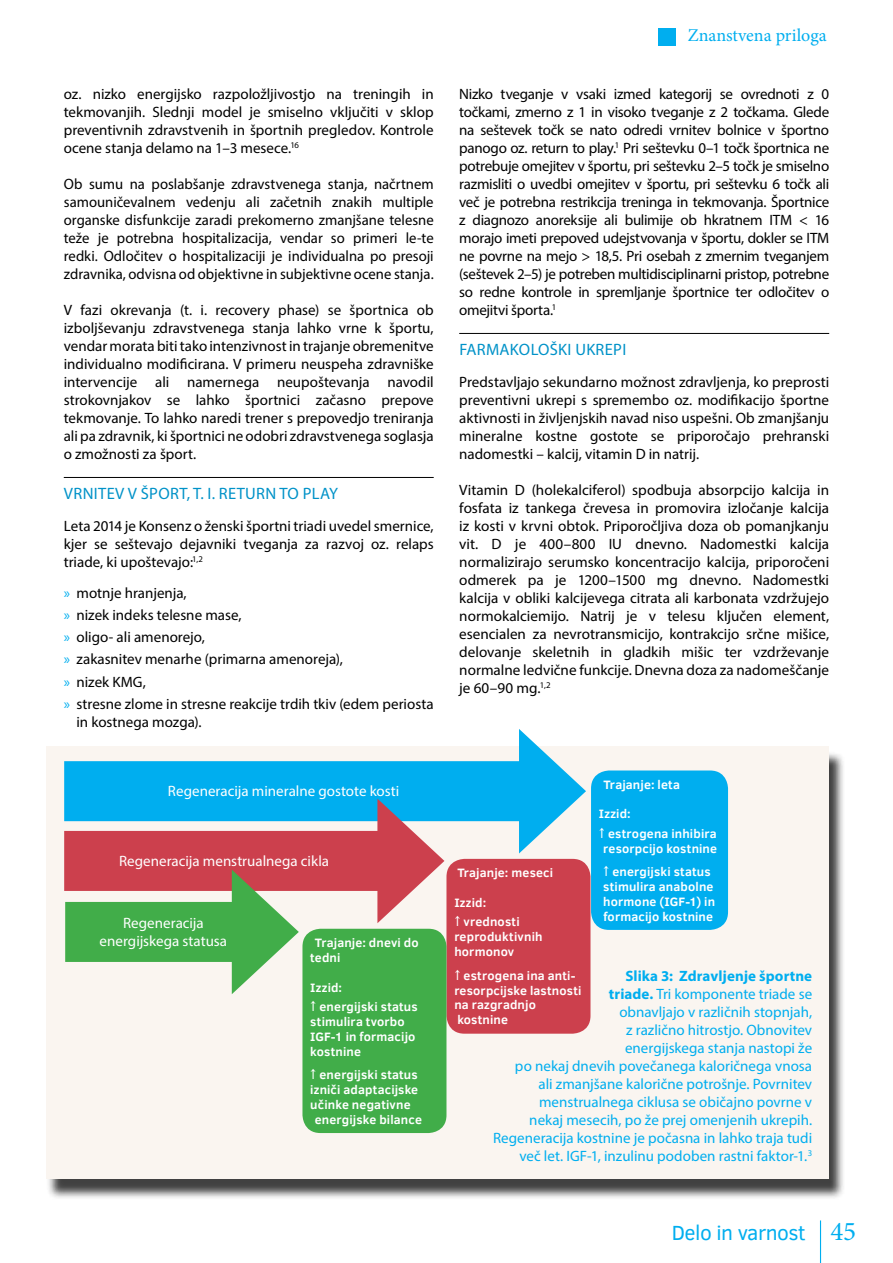
<style>
.page{position:relative;width:893px;height:1263px;background:#fff}
.page>*{position:absolute;margin:0;border:0;box-sizing:border-box;transform-origin:0 0}
.t1{font:21px "Clear Sans";letter-spacing:-.025em;color:#00aeef}
.t2{font:18px "Minion Pro";color:#00aeef}
.t3{font:16.5px "Myriad Pro";letter-spacing:.02em;color:#0092c8}
.t4{font:15px/18px "Myriad Pro";color:#000;text-align:justify}
.t5{font:15px/18px "Myriad Pro";color:#00aeef;text-align:right}
.t6{font:15px/18px "Myriad Pro";color:#fff;text-align:center}
.t7{font:700 12.45px/15px "Clear Sans";letter-spacing:.015em;color:#fff}
.s1{color:#00aeef}
.s2{font-weight:700}
.s3{font-family:"Minion Pro";font-size:27px}
</style>
<div class="page">
<hr style="left:820px;top:1220px;width:1px;height:43px;background:#00aeef">
<div style="left:46px;top:751px;width:799px;height:449px;background:#000;opacity:.75"></div>
<div style="left:47px;top:747px;width:782px;height:432px;background:#faf5f0"></div>
<div style="left:658px;top:29px;width:17px;height:17px;background:#00aeef"></div>
<hr style="left:64px;top:477px;width:370px;height:1px;background:#000">
<hr style="left:459px;top:333px;width:370px;height:1px;background:#000">
<div style="left:64px;top:761px;width:473px;height:60px;background:#00aeef"></div>
<svg style="left:519px;top:729px;width:67px;height:124px"></svg>
<div style="left:64px;top:831px;width:332px;height:60px;background:#cc404d"></div>
<svg style="left:377px;top:799px;width:67px;height:124px"></svg>
<div style="left:65px;top:902px;width:185px;height:60px;background:#41ad49"></div>
<svg style="left:232px;top:870px;width:67px;height:124px"></svg>
<div style="left:591px;top:770px;width:137px;height:160px;background:#00aeef;border-radius:18px"></div>
<div style="left:446px;top:859px;width:144px;height:175px;background:#cc404d;border-radius:18px"></div>
<div style="left:302px;top:929px;width:144px;height:204px;background:#41ad49;border-radius:18px"></div>
<p class="t4" style="left:64px;top:85px;width:371px">oz. nizko energijsko razpoložljivostjo na treningih in tekmovanjih. Slednji model je smiselno vključiti v sklop preventivnih zdravstvenih in športnih pregledov. Kontrole ocene stanja delamo na 1–3 mesece.<sup>16</sup></p>
<p class="t4" style="left:64px;top:175px;width:371px">Ob sumu na poslabšanje zdravstvenega stanja, načrtnem samouničevalnem vedenju ali začetnih znakih multiple organske disfunkcije zaradi prekomerno zmanjšane telesne teže je potrebna hospitalizacija, vendar so primeri le-te redki. Odločitev o hospitalizaciji je individualna po presoji zdravnika, odvisna od objektivne in subjektivne ocene stanja.</p>
<p class="t4" style="left:64px;top:301px;width:371px">V fazi okrevanja (t. i. recovery phase) se športnica ob izboljševanju zdravstvenega stanja lahko vrne k športu, vendar morata biti tako intenzivnost in trajanje obremenitve individualno modificirana. V primeru neuspeha zdravniške intervencije ali namernega neupoštevanja navodil strokovnjakov se lahko športnici začasno prepove tekmovanje. To lahko naredi trener s prepovedjo treniranja ali pa zdravnik, ki športnici ne odobri zdravstvenega soglasja o zmožnosti za šport.</p>
<p class="t3" style="left:64px;top:484px;width:19px">Vrnitev</p>
<p class="t3" style="left:128px;top:484px;width:32px">v šport</p>
<p class="t3" style="left:187px;top:484px;width:52px">, t. i. Return</p>
<p class="t3" style="left:279px;top:484px;width:33px">to play</p>
<p class="t4" style="left:64px;top:517px;width:371px">Leta 2014 je Konsenz o ženski športni triadi uvedel smernice, kjer se seštevajo dejavniki tveganja za razvoj oz. relaps triade, ki upoštevajo:<sup>1,2</sup></p>
<p class="t4" style="left:64px;top:581px;width:371px;line-height:22.2px;text-align:left"><span class="s1">»</span> motnje hranjenja,<br><span class="s1">»</span> nizek indeks telesne mase,<br><span class="s1">»</span> oligo- ali amenorejo,<br><span class="s1">»</span> zakasnitev menarhe (primarna amenoreja),<br><span class="s1">»</span> nizek KMG,<br><span class="s1">»</span> stresne zlome in stresne reakcije trdih tkiv (edem periosta</p>
<p class="t4" style="left:77px;top:712px;width:127px">in kostnega mozga).</p>
<p class="t6" style="left:168px;top:782px;width:233px">Regeneracija mineralne gostote kosti</p>
<p class="t6" style="left:119px;top:851px;width:212px">Regeneracija menstrualnega cikla</p>
<p class="t6" style="left:100px;top:914px;width:129px">Regeneracija energijskega statusa</p>
<p class="t7" style="left:310px;top:934px;width:110px;text-indent:5px">Trajanje: dnevi do tedni</p>
<p class="t7" style="left:310px;top:977px;width:109px;line-height:19.2px">Izzid:<br>↑ energijski status</p>
<p class="t7" style="left:310px;top:1013px;width:107px">stimulira tvorbo<br>IGF-1 in formacijo kostnine</p>
<p class="t7" style="left:310px;top:1067px;width:109px">↑ energijski status</p>
<p class="t7" style="left:310px;top:1082px;width:109px">izniči adaptacijske</p>
<p class="t7" style="left:310px;top:1097px;width:102px">učinke negativne</p>
<p class="t7" style="left:315px;top:1112px;width:109px">energijske bilance</p>
<p class="t2" style="left:688px;top:23px;width:140px">Znanstvena priloga</p>
<p class="t4" style="left:459px;top:85px;width:372px">Nizko tveganje v vsaki izmed kategorij se ovrednoti z 0 točkami, zmerno z 1 in visoko tveganje z 2 točkama. Glede na seštevek točk se nato odredi vrnitev bolnice v športno panogo oz. return to play.<sup>1</sup> Pri seštevku 0–1 točk športnica ne potrebuje omejitev v športu, pri seštevku 2–5 točk je smiselno razmisliti o uvedbi omejitev v športu, pri seštevku 6 točk ali več je potrebna restrikcija treninga in tekmovanja. Športnice z diagnozo anoreksije ali bulimije ob hkratnem ITM &lt; 16 morajo imeti prepoved udejstvovanja v športu, dokler se ITM ne povrne na mejo &gt; 18,5. Pri osebah z zmernim tveganjem (seštevek 2–5) je potreben multidisciplinarni pristop, potrebne so redne kontrole in spremljanje športnice ter odločitev o omejitvi športa.<sup>1</sup></p>
<p class="t3" style="left:459px;top:340px;width:19px">Farmakolo</p>
<p class="t3" style="left:550px;top:340px;width:35px">ški ukrepi</p>
<p class="t4" style="left:459px;top:373px;width:371px">Predstavljajo sekundarno možnost zdravljenja, ko preprosti preventivni ukrepi s spremembo oz. modifikacijo športne aktivnosti in življenjskih navad niso uspešni. Ob zmanjšanju mineralne kostne gostote se priporočajo prehranski nadomestki – kalcij, vitamin D in natrij.</p>
<p class="t4" style="left:459px;top:481px;width:371px">Vitamin D (holekalciferol) spodbuja absorpcijo kalcija in fosfata iz tankega črevesa in promovira izločanje kalcija iz kosti v krvni obtok. Priporočljiva doza ob pomanjkanju vit. D je 400–800 IU dnevno. Nadomestki kalcija normalizirajo serumsko koncentracijo kalcija, priporočeni odmerek pa je 1200–1500 mg dnevno. Nadomestki kalcija v obliki kalcijevega citrata ali karbonata vzdržujejo normokalciemijo. Natrij je v telesu ključen element, esencialen za nevrotransmicijo, kontrakcijo srčne mišice, delovanje skeletnih in gladkih mišic ter vzdrževanje normalne ledvične funkcije. Dnevna doza za nadomeščanje je 60–90 mg.<sup>1,2</sup></p>
<p class="t7" style="left:603px;top:776px;width:78px">Trajanje: leta</p>
<p class="t7" style="left:599px;top:804px;width:119px;line-height:19.2px">Izzid:<br>↑ estrogena inhibira</p>
<p class="t7" style="left:603px;top:836px;width:115px;line-height:23.4px">resorpcijo kostnine ↑ energijski status</p>
<p class="t7" style="left:603px;top:879px;width:113px">stimulira anabolne hormone (IGF-1) in formacijo kostnine</p>
<p class="t7" style="left:457px;top:865px;width:97px">Trajanje: meseci</p>
<p class="t7" style="left:454px;top:893px;width:67px;line-height:19.2px">Izzid:<br>↑ vrednosti</p>
<p class="t7" style="left:454px;top:929px;width:90px">reproduktivnih hormonov</p>
<p class="t7" style="left:454px;top:967px;width:129px">↑ estrogena ina anti&shy;resorpcijske lastnosti na razgradnjo kostnine</p>
<p class="t5" style="left:493px;top:967px;width:321px"><span class="s2">Slika 3: Zdravljenje športne<br>triade.</span> Tri komponente triade se<br>obnavljajo v različnih stopnjah,<br>z različno hitrostjo. Obnovitev<br>energijskega stanja nastopi že<br>po nekaj dnevih povečanega kaloričnega vnosa<br>ali zmanjšane kalorične potrošnje. Povrnitev menstrualnega ciklusa se običajno povrne v<br>nekaj mesecih, po že prej omenjenih ukrepih.<br>Regeneracija kostnine je počasna in lahko traja tudi več let. IGF-1, inzulinu podoben rastni faktor-1.<sup>3</sup></p>
<h1 class="t1" style="left:672px;top:1219px;width:186px">Delo in varnost <span class="s3">45</span></h1>
</div>
